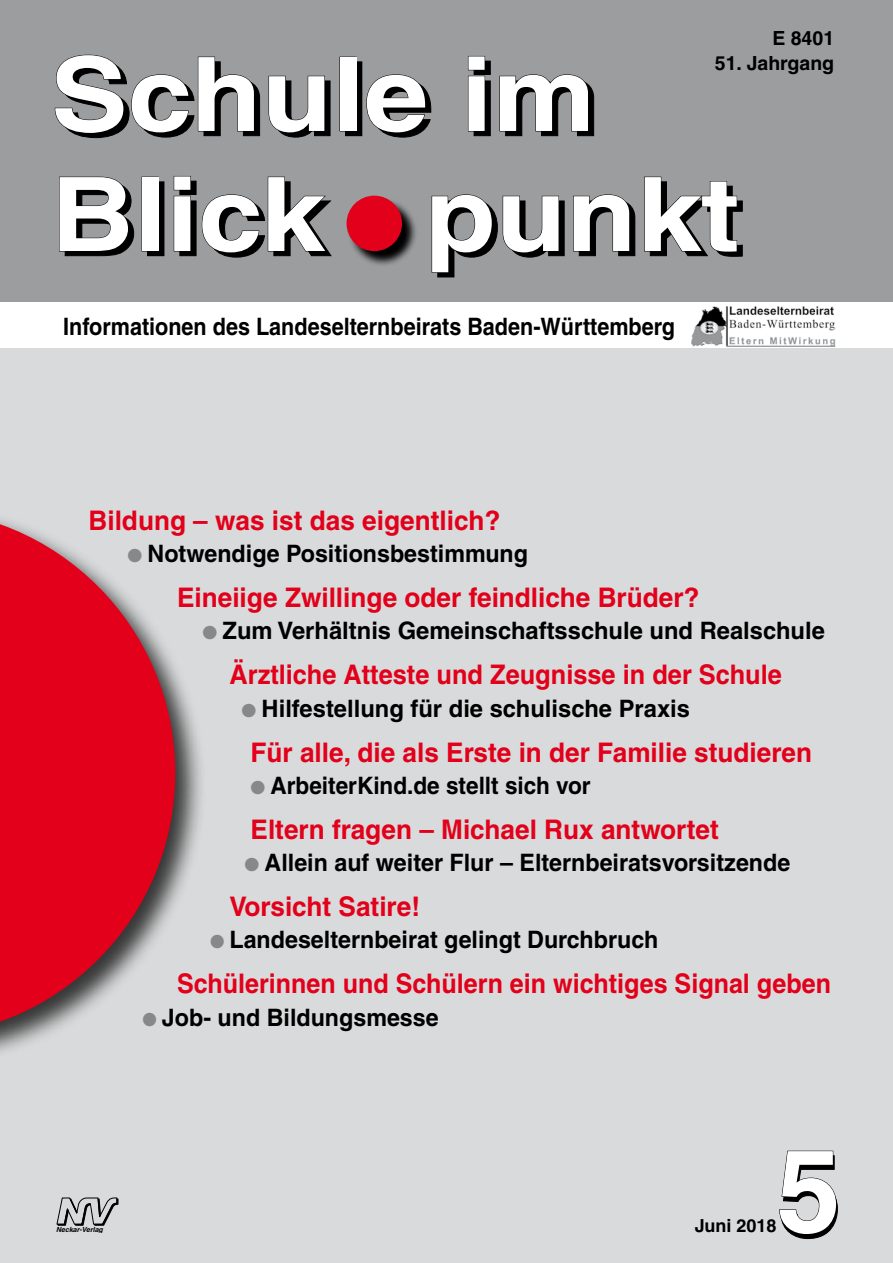
<style>
.page{position:relative;width:893px;height:1263px;background:#fff}
.page>*{position:absolute;margin:0;border:0;box-sizing:border-box;transform-origin:0 0}
.t1{font:700 115.5px "Helvetica";color:#fff}
.t2{font:700 102.75px/120px "Helvetica";color:#fff;scale:1.12 1}
.t3{font:700 27px "Helvetica";color:#e2001a}
.t4{font:700 27px "Helvetica";color:#e2001a;scale:.93 1}
.t5{font:700 27px "Helvetica";color:#e2001a;scale:.94 1}
.t6{font:700 24px "Helvetica";color:#000}
.t7{font:700 24px "Helvetica";color:#000;scale:.9 1}
.t8{font:700 24px "Helvetica";color:#000;scale:.94 1}
.t9{font:700 19.5px "Helvetica";color:#000}
.t10{font:700 18px "Helvetica";color:#000}
.t11{font:italic 700 7.05px "Helvetica";color:#000}
.s1{color:#87888a}
</style>
<div class="page">
<div style="left:0;top:287px;width:893px;height:976px;background:#d9dadb"></div>
<div style="left:0;top:0;width:893px;height:303px;background:#9c9d9f"></div>
<svg style="left:57px;top:1197px;width:61px;height:28px"></svg>
<svg style="left:348px;top:197px;width:68px;height:68px"></svg>
<div style="left:347px;top:196px;width:55px;height:55px;background:#e2001a;border-radius:50%"></div>
<div style="left:55px;top:302px;width:628px;height:46px;background:#fff"></div>
<div style="left:345px;top:61px;width:17px;height:75px;border:1px solid #000"></div>
<div style="left:147px;top:181px;width:17px;height:75px;border:1px solid #000"></div>
<svg style="left:55px;top:54px;width:205px;height:84px"></svg>
<svg style="left:268px;top:76px;width:63px;height:62px"></svg>
<div style="left:340px;top:57px;width:17px;height:74px;border:1px solid #000"></div>
<svg style="left:366px;top:74px;width:65px;height:64px"></svg>
<svg style="left:468px;top:56px;width:23px;height:80px"></svg>
<svg style="left:499px;top:74px;width:95px;height:62px"></svg>
<svg style="left:59px;top:176px;width:75px;height:80px"></svg>
<div style="left:142px;top:177px;width:17px;height:74px;border:1px solid #000"></div>
<svg style="left:173px;top:176px;width:159px;height:82px"></svg>
<svg style="left:431px;top:194px;width:134px;height:84px"></svg>
<svg style="left:573px;top:194px;width:63px;height:62px"></svg>
<svg style="left:644px;top:176px;width:99px;height:81px"></svg>
<svg style="left:779px;top:1150px;width:59px;height:89px"></svg>
<div style="left:0;top:502px;width:215px;height:574px;background:#000;opacity:.75"></div>
<svg style="left:0;top:509px;width:175px;height:528px;fill:#e2001a"></svg>
<div style="left:0;top:302px;width:61px;height:46px;background:#fff"></div>
<div style="left:679px;top:302px;width:214px;height:46px;background:#fff"></div>
<img style="left:692px;top:306px;width:144px;height:40px">
<p class="t9" style="left:772px;top:26px;width:63px">E 8401</p>
<p class="t9" style="left:715px;top:52px;width:121px">51. Jahrgang</p>
<h2 class="t2" style="left:51px;top:33px;width:616px">Schule im<br>Blick punkt</h2>
<p class="t7" style="left:63px;top:311px;width:681px">Informationen des Landeselternbeirats Baden-Württemberg</p>
<p class="t3" style="left:89px;top:504px;width:413px">Bildung – was ist das eigentlich?</p>
<p class="t6" style="left:128px;top:539px;width:402px"><span class="s1">●</span> Notwendige Positionsbestimmung</p>
<p class="t3" style="left:177px;top:581px;width:524px">Eineiige Zwillinge oder feindliche Brüder?</p>
<p class="t6" style="left:203px;top:616px;width:624px"><span class="s1">●</span> Zum Verhältnis Gemeinschaftsschule und Realschule</p>
<p class="t5" style="left:230px;top:658px;width:589px">Ärztliche Atteste und Zeugnisse in der Schule</p>
<p class="t6" style="left:242px;top:693px;width:450px"><span class="s1">●</span> Hilfestellung für die schulische Praxis</p>
<p class="t3" style="left:251px;top:735px;width:563px">Für alle, die als Erste in der Familie studieren</p>
<p class="t8" style="left:251px;top:771px;width:363px"><span class="s1">●</span> ArbeiterKind.de stellt sich vor</p>
<p class="t3" style="left:251px;top:813px;width:470px">Eltern fragen – Michael Rux antwortet</p>
<p class="t6" style="left:245px;top:848px;width:547px"><span class="s1">●</span> Allein auf weiter Flur – Elternbeiratsvorsitzende</p>
<p class="t3" style="left:230px;top:890px;width:192px">Vorsicht Satire!</p>
<p class="t6" style="left:210px;top:925px;width:450px"><span class="s1">●</span> Landeselternbeirat gelingt Durchbruch</p>
<p class="t4" style="left:177px;top:967px;width:705px">Schülerinnen und Schülern ein wichtiges Signal geben</p>
<p class="t6" style="left:143px;top:1002px;width:298px"><span class="s1">●</span> Job- und Bildungsmesse</p>
<p class="t11" style="left:56px;top:1225px;width:48px">Neckar-Verlag</p>
<h1 class="t1" style="left:776px;top:1121px;width:66px">5</h1>
<p class="t10" style="left:695px;top:1214px;width:83px">Juni 2018</p>
</div>
